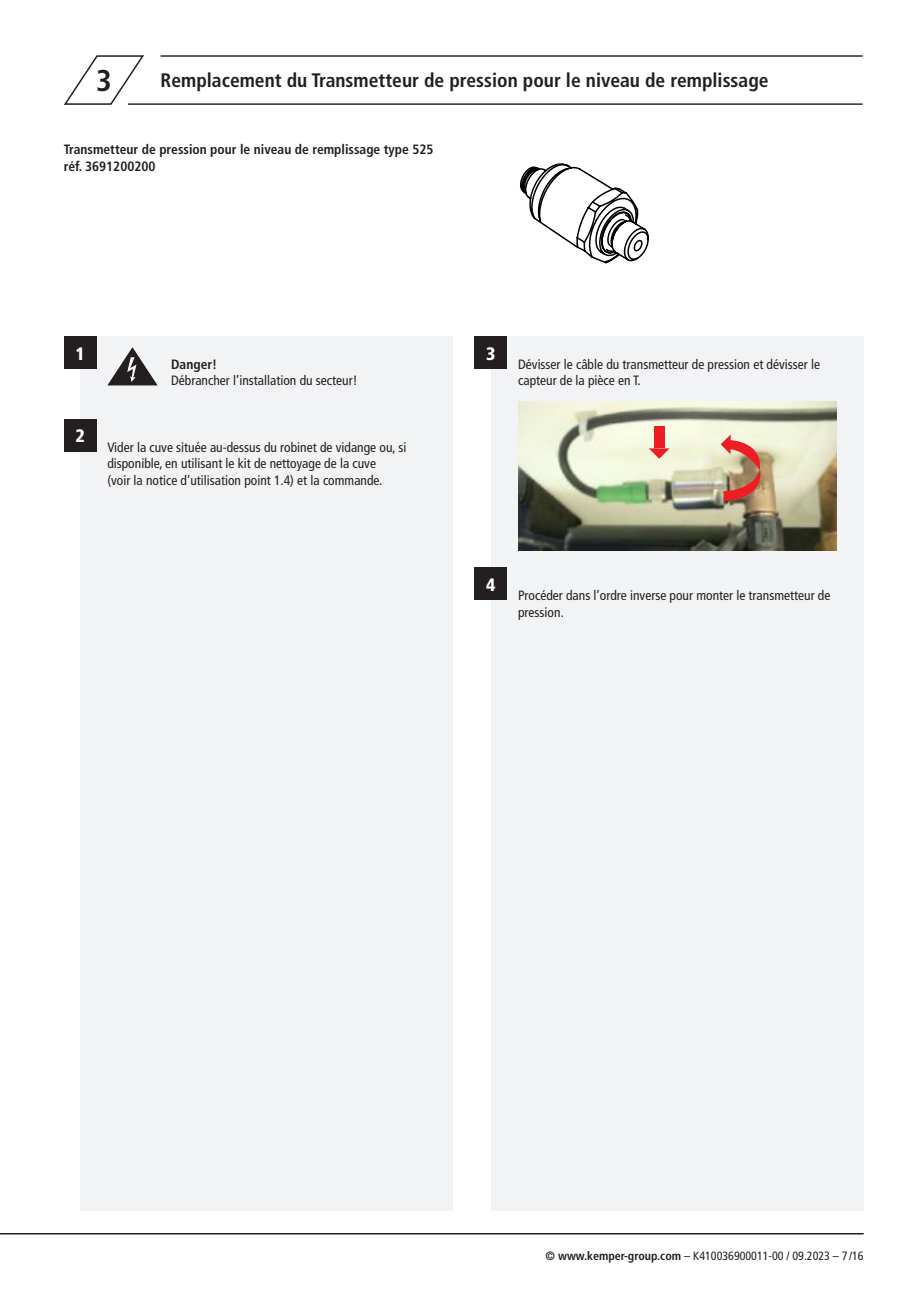
<style>
.page{position:relative;width:919px;height:1289px;background:#fff}
.page>*{position:absolute;margin:0;border:0;box-sizing:border-box;transform-origin:0 0}
.numbers_montageschritte_20pt_bold{font:700 condensed 30px "Frutiger LT Com";color:#231f20}
.headline_montageschritte_13pt_bold{font:700 condensed 19.5px "Frutiger LT Com";color:#231f20}
.numbers_white_12pt_black{font:900 condensed 18px "Frutiger LT Com";color:#fff}
.bodycopy_9pt_57Condensed{font:condensed 13.5px/16.5px "Frutiger LT Com";color:#231f20}
.bodycopy_9pt_57Condensed-2{font:700 condensed 13.5px "Frutiger LT Com";color:#231f20}
.t1{font:condensed 12px "Frutiger LT Com";color:#231f20}
.s1{font-weight:700}
</style>
<div class="page">
<hr style="left:0;top:1232px;width:863px;height:2px;background:#231f20">
<div style="left:80px;top:336px;width:373px;height:874px;background:#f2f3f4"></div>
<div style="left:491px;top:336px;width:372px;height:874px;background:#f2f3f4"></div>
<hr style="left:161px;top:55px;width:701px;height:2px;background:#231f20">
<hr style="left:128px;top:103px;width:734px;height:2px;background:#231f20">
<svg style="left:64px;top:55px;width:81px;height:50px"></svg>
<svg style="left:107px;top:347px;width:51px;height:38px"></svg>
<div style="left:64px;top:336px;width:33px;height:33px;background:#231f20"></div>
<div style="left:64px;top:419px;width:33px;height:32px;background:#231f20"></div>
<div style="left:474px;top:567px;width:33px;height:33px;background:#231f20"></div>
<div style="left:474px;top:336px;width:33px;height:33px;background:#231f20"></div>
<img style="left:518px;top:402px;width:318px;height:148px">
<svg style="left:648px;top:448px;width:21px;height:11px"></svg>
<div style="left:654px;top:426px;width:10px;height:22px;background:#ee1d23"></div>
<svg style="left:720px;top:434px;width:46px;height:67px;background:#cd8f77"></svg>
<svg style="left:519px;top:163px;width:130px;height:101px"></svg>
<p class="numbers_montageschritte_20pt_bold" style="left:96px;top:62px;width:17px">3</p>
<p class="headline_montageschritte_13pt_bold" style="left:161px;top:68px;width:609px">Remplacement du Transmetteur de pression pour le niveau de remplissage</p>
<p class="bodycopy_9pt_57Condensed-2" style="left:64px;top:141px;width:371px">Transmetteur de pression pour le niveau de remplissage type 525</p>
<p class="bodycopy_9pt_57Condensed-2" style="left:64px;top:158px;width:93px">réf. 3691200200</p>
<p class="numbers_white_12pt_black" style="left:76px;top:342px;width:11px">1</p>
<p class="numbers_white_12pt_black" style="left:76px;top:425px;width:11px">2</p>
<p class="bodycopy_9pt_57Condensed-2" style="left:171px;top:356px;width:48px">Danger!</p>
<p class="bodycopy_9pt_57Condensed" style="left:171px;top:372px;width:188px">Débrancher l’installation du secteur!</p>
<p class="bodycopy_9pt_57Condensed" style="left:107px;top:438px;width:301px">Vider la cuve située au-dessus du robinet de vidange ou, si disponible, en utilisant le kit de nettoyage de la cuve<br>(voir la notice d’utilisation point 1.4) et la commande.</p>
<p class="numbers_white_12pt_black" style="left:486px;top:342px;width:11px">3</p>
<p class="bodycopy_9pt_57Condensed" style="left:518px;top:356px;width:303px">Dévisser le câble du transmetteur de pression et dévisser le capteur de la pièce en T.</p>
<p class="numbers_white_12pt_black" style="left:486px;top:573px;width:11px">4</p>
<p class="bodycopy_9pt_57Condensed" style="left:518px;top:587px;width:314px">Procéder dans l’ordre inverse pour monter le transmetteur de pression.</p>
<p class="t1" style="left:545px;top:1248px;width:320px"><span class="s1">© www.kemper-group.com</span> – K410036900011-00 / 09.2023 – 7 /16</p>
</div>
